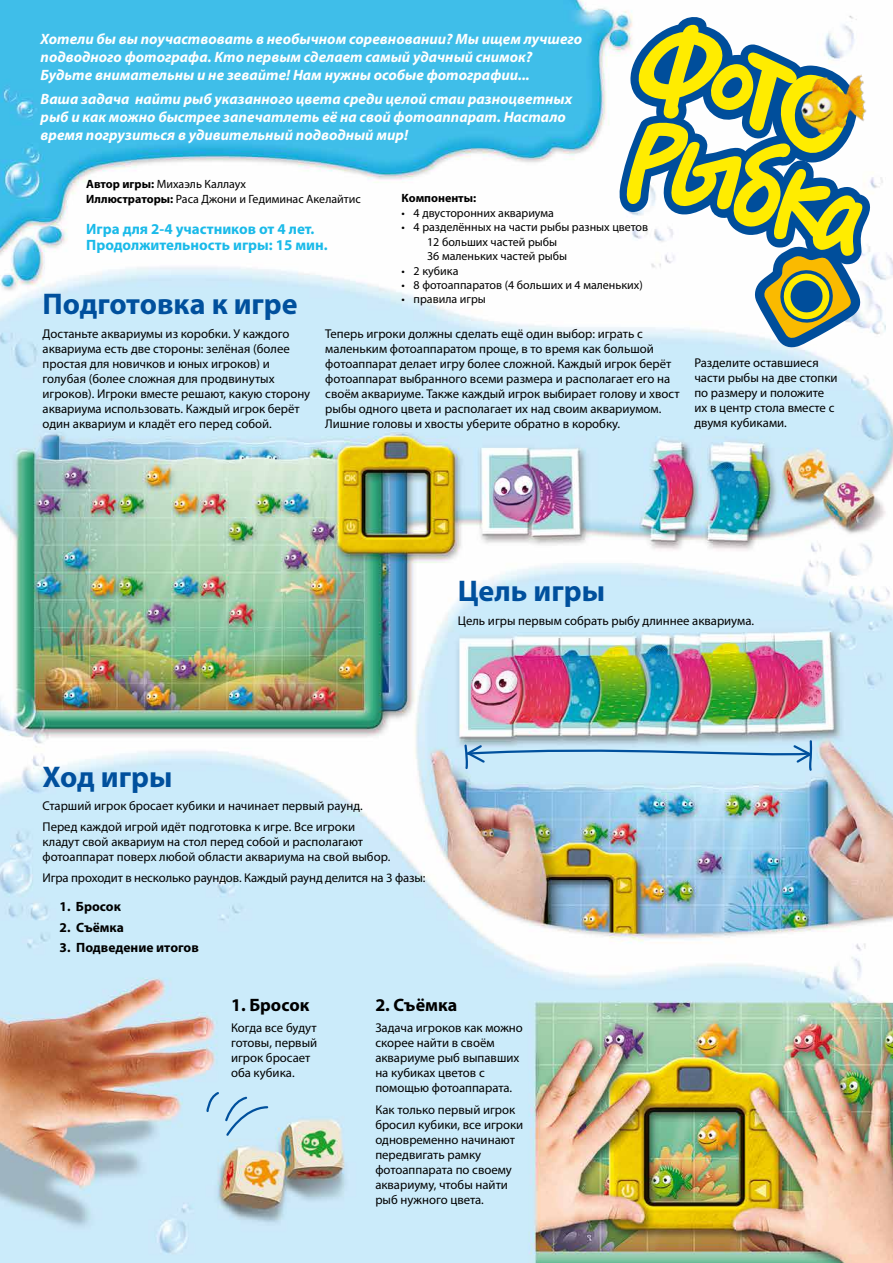
<style>
.page{position:relative;width:893px;height:1263px;background:#fff}
.page>*{position:absolute;margin:0;border:0;box-sizing:border-box;transform-origin:0 0}
.t1{font:700 30px "Myriad Pro";color:#00509d}
.t2{font:700 18px "Myriad Pro";color:#000}
.t3{font:italic 700 15px/18px "Myriad Pro";color:#fff}
.t4{font:700 15px/16.5px "Myriad Pro";color:#1abae9}
.t5{font:700 13.5px "Myriad Pro";color:#000}
.t6{font:12.75px/15px "Myriad Pro";color:#000}
.t7{font:12px/14.4px "Myriad Pro";color:#000}
.t8{font:700 12px "Myriad Pro";color:#000}
.s1{font-weight:700}
</style>
<div class="page">
<img style="left:0;top:0;width:893px;height:1263px">
<svg style="left:463px;top:739px;width:352px;height:33px;background:#b5d8ec"></svg>
<svg style="left:205px;top:1090px;width:64px;height:47px;background:#badef2"></svg>
<svg style="left:612px;top:14px;width:260px;height:335px"></svg>
<img style="left:794px;top:69px;width:79px;height:71px">
<p class="t3" style="left:41px;top:29px;width:543px">Хотели бы вы поучаствовать в необычном соревновании? Мы ищем лучшего подводного фотографа. Кто первым сделает самый удачный снимок?<br>Будьте внимательны и не зевайте! Нам нужны особые фотографии...</p>
<p class="t3" style="left:41px;top:90px;width:533px">Ваша задача найти рыб указанного цвета среди целой стаи разноцветных рыб и как можно быстрее запечатлеть её на свой фотоаппарат. Настало время погрузиться в удивительный подводный мир!</p>
<p class="t7" style="left:86px;top:177px;width:276px"><span class="s1">Автор игры:</span> Михаэль Каллаух<br><span class="s1">Иллюстраторы:</span> Раса Джони и Гедиминас Акелайтис</p>
<p class="t8" style="left:402px;top:191px;width:76px">Компоненты:</p>
<p class="t7" style="left:402px;top:205px;width:154px">• 4 двусторонних аквариума</p>
<p class="t7" style="left:427px;top:220px;width:223px;text-indent:-26px">• 4 разделённых на части рыбы разных цветов<br>12 больших частей рыбы<br>36 маленьких частей рыбы</p>
<p class="t7" style="left:402px;top:263px;width:58px">• 2 кубика</p>
<p class="t7" style="left:402px;top:277px;width:243px">• 8 фотоаппаратов (4 больших и 4 маленьких)</p>
<p class="t7" style="left:402px;top:292px;width:86px">• правила игры</p>
<p class="t4" style="left:86px;top:220px;width:243px">Игра для 2-4 участников от 4 лет.<br>Продолжительность игры: 15 мин.</p>
<h1 class="t1" style="left:43px;top:284px;width:257px">Подготовка к игре</h1>
<p class="t6" style="left:43px;top:326px;width:269px">Достаньте аквариумы из коробки. У каждого аквариума есть две стороны: зелёная (более простая для новичков и юных игроков) и голубая (более сложная для продвинутых игроков). Игроки вместе решают, какую сторону аквариума использовать. Каждый игрок берёт один аквариум и кладёт его перед собой.</p>
<p class="t6" style="left:325px;top:326px;width:356px">Теперь игроки должны сделать ещё один выбор: играть с маленьким фотоаппаратом проще, в то время как большой фотоаппарат делает игру более сложной. Каждый игрок берёт фотоаппарат выбранного всеми размера и располагает его на своём аквариуме. Также каждый игрок выбирает голову и хвост рыбы одного цвета и располагает их над своим аквариумом.<br>Лишние головы и хвосты уберите обратно в коробку.</p>
<p class="t6" style="left:694px;top:355px;width:145px">Разделите оставшиеся части рыбы на две стопки по размеру и положите их в центр стола вместе с двумя кубиками.</p>
<h1 class="t1" style="left:458px;top:571px;width:149px">Цель игры</h1>
<p class="t6" style="left:458px;top:613px;width:298px">Цель игры первым собрать рыбу длиннее аквариума.</p>
<h1 class="t1" style="left:43px;top:757px;width:131px">Ход игры</h1>
<p class="t6" style="left:43px;top:794px;width:322px;line-height:21.5px">Старший игрок бросает кубики и начинает первый раунд.<br>Перед каждой игрой идёт подготовка к игре. Все игроки</p>
<p class="t6" style="left:43px;top:834px;width:350px">кладут свой аквариум на стол перед собой и располагают фотоаппарат поверх любой области аквариума на свой выбор.</p>
<p class="t6" style="left:43px;top:870px;width:384px">Игра проходит в несколько раундов. Каждый раунд делится на 3 фазы:</p>
<p class="t5" style="left:60px;top:898px;width:63px">1. Бросок</p>
<p class="t5" style="left:60px;top:918px;width:66px">2. Съёмка</p>
<p class="t5" style="left:60px;top:939px;width:141px">3. Подведение итогов</p>
<h2 class="t2" style="left:231px;top:993px;width:80px">1. Бросок</h2>
<p class="t6" style="left:231px;top:1020px;width:88px">Когда все будут готовы, первый игрок бросает оба кубика.</p>
<h2 class="t2" style="left:375px;top:993px;width:83px">2. Съёмка</h2>
<p class="t6" style="left:375px;top:1020px;width:149px">Задача игроков как можно скорее найти в своём аквариуме рыб выпавших на кубиках цветов с помощью фотоаппарата.</p>
<p class="t6" style="left:375px;top:1102px;width:150px">Как только первый игрок бросил кубики, все игроки одновременно начинают передвигать рамку фотоаппарата по своему аквариуму, чтобы найти рыб нужного цвета.</p>
</div>
